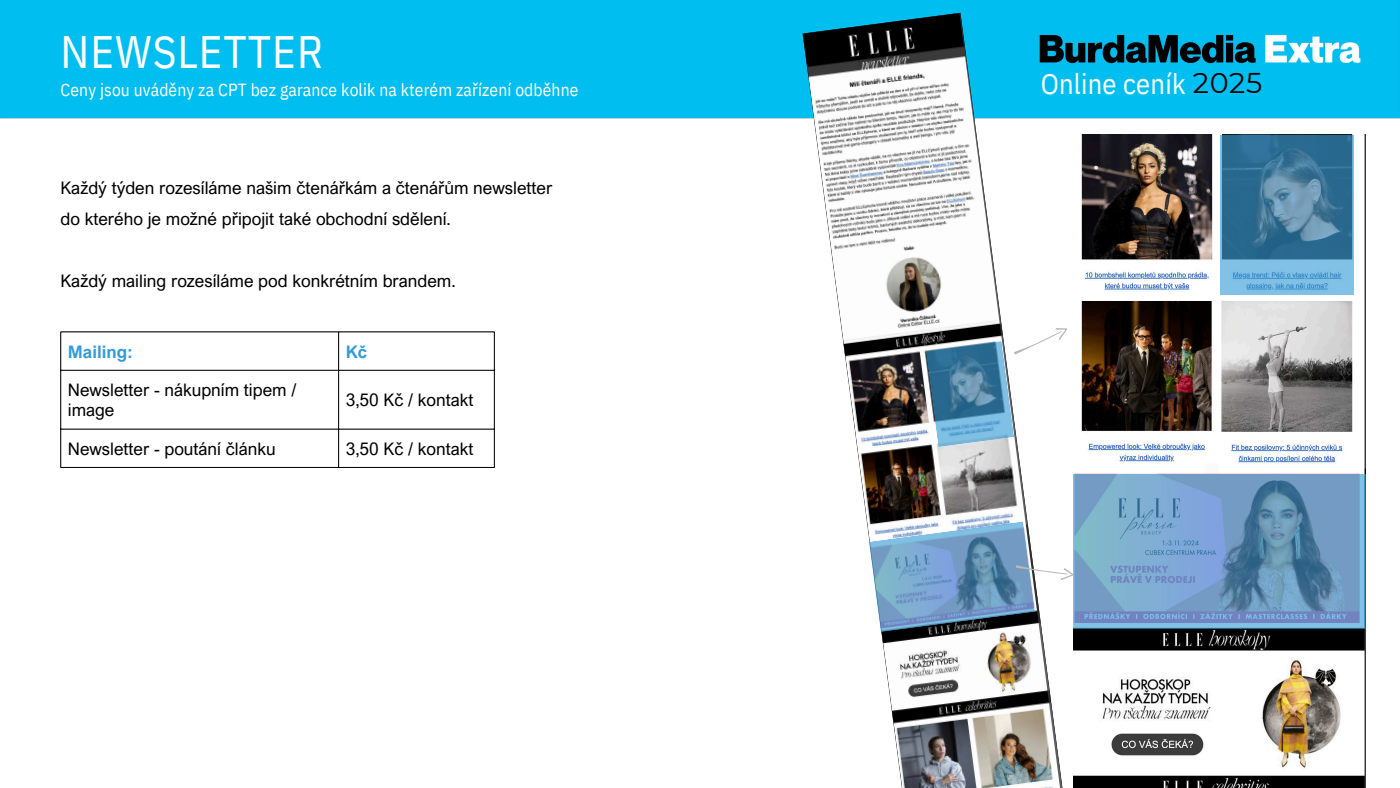
<style>
.page{position:relative;width:1400px;height:788px;background:#fff}
.page>*{position:absolute;margin:0;border:0;box-sizing:border-box;transform-origin:0 0}
.t1{font:45.36px "IBM Plex Sans Cond";letter-spacing:.02em;color:#fff}
.t2{font:28.52px "IBM Plex Sans Cond";letter-spacing:.005em;color:#fff}
.t3{font:17.5px "IBM Plex Sans Cond";letter-spacing:.005em;color:#fff}
.t4{font:17.32px/31px "Arial Nova";color:#000}
.t5{font:17.29px/20.5px "Arial Nova";color:#000}
.t6{font:700 17.29px "Arial Nova";color:#349bd6}
.s1{font-family:"Montserrat";color:#000}
</style>
<div class="page">
<div style="left:0;top:0;width:1400px;height:119px;background:#00bef0"></div>
<hr style="left:61px;top:332px;width:1px;height:135px;background:#000">
<hr style="left:338px;top:332px;width:1px;height:135px;background:#000">
<hr style="left:494px;top:332px;width:1px;height:135px;background:#000">
<hr style="left:61px;top:332px;width:434px;height:1px;background:#000">
<hr style="left:61px;top:370px;width:434px;height:1px;background:#000">
<hr style="left:61px;top:429px;width:434px;height:1px;background:#000">
<hr style="left:61px;top:467px;width:434px;height:1px;background:#000">
<img style="left:1102px;top:135px;width:264px;height:653px">
<svg style="left:802px;top:13px;width:300px;height:775px"></svg>
<svg style="left:1220px;top:135px;width:133px;height:160px;background:#4884a9"></svg>
<svg style="left:1074px;top:473px;width:292px;height:155px;background:#709bc2"></svg>
<svg style="left:869px;top:521px;width:205px;height:176px"></svg>
<svg style="left:926px;top:328px;width:141px;height:119px"></svg>
<h1 class="t1" style="left:61px;top:17px;width:264px">NEWSLETTER</h1>
<p class="t3" style="left:61px;top:76px;width:519px">Ceny jsou uváděny za CPT bez garance kolik na kterém zařízení odběhne</p>
<h2 class="t2" style="left:1041px;top:61px;width:223px">Online ceník <span class="s1">2025</span></h2>
<p class="t4" style="left:60px;top:172px;width:493px">Každý týden rozesíláme našim čtenářkám a čtenářům newsletter do kterého je možné připojit také obchodní sdělení.</p>
<p class="t4" style="left:60px;top:265px;width:397px">Každý mailing rozesíláme pod konkrétním brandem.</p>
<p class="t6" style="left:68px;top:341px;width:66px">Mailing:</p>
<p class="t6" style="left:346px;top:341px;width:23px">Kč</p>
<p class="t5" style="left:68px;top:379px;width:230px">Newsletter - nákupním tipem / image</p>
<p class="t5" style="left:346px;top:390px;width:129px">3,50 Kč / kontakt</p>
<p class="t5" style="left:68px;top:438px;width:209px">Newsletter - poutání článku</p>
<p class="t5" style="left:346px;top:438px;width:129px">3,50 Kč / kontakt</p>
</div>
